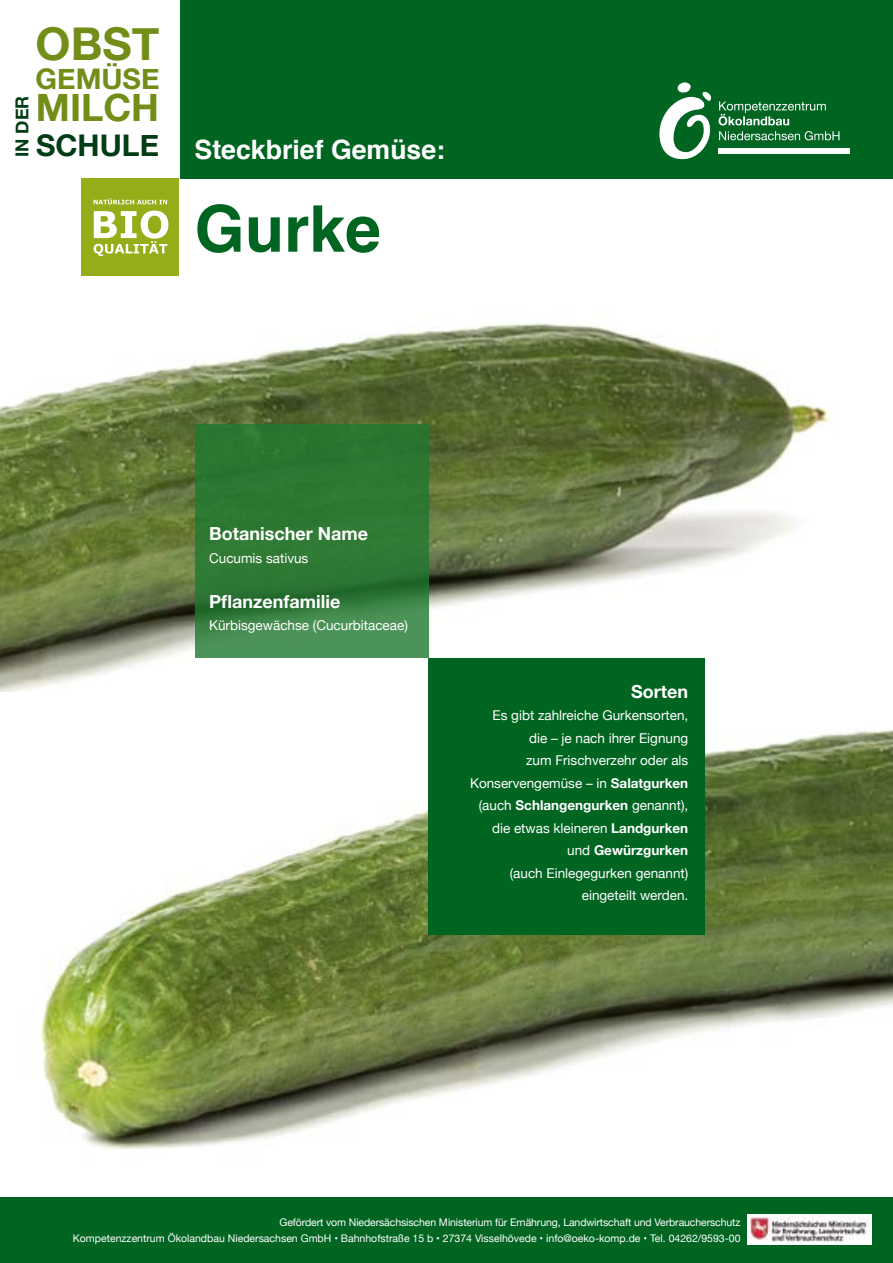
<style>
.page{position:relative;width:893px;height:1263px;background:#fff}
.page>*{position:absolute;margin:0;border:0;box-sizing:border-box;transform-origin:0 0}
.t1{font:700 64.5px "Helvetica";color:#006521}
.t2{font:700 45.15px "Helvetica Neue";color:#728d18}
.t3{font:700 37.65px "Helvetica Neue";color:#728d18}
.t4{font:700 28.5px "Helvetica Neue";color:#728d18}
.t5{font:700 26.7px "Helvetica";color:#fff}
.t6{font:700 18px "Helvetica Neue";color:#fff}
.t7{font:700 18px "Helvetica Neue";color:#003d14}
.t8{font:13.5px/22.5px "Helvetica Neue";color:#fff;text-align:right}
.t9{font:10.5px/15.6px "Helvetica Neue";color:#fff;text-align:right}
.s1{font-family:"Helvetica Neue";font-size:29.85px;color:#003d14}
.s2{font-weight:700}
</style>
<div class="page">
<img style="left:0;top:691px;width:893px;height:459px">
<img style="left:0;top:179px;width:829px;height:512px">
<svg style="left:195px;top:424px;width:233px;height:234px;background:#327b38"></svg>
<div style="left:428px;top:658px;width:277px;height:276px;background:#006521"></div>
<div style="left:0;top:0;width:893px;height:179px;background:#006521"></div>
<div style="left:0;top:0;width:179px;height:179px;background:#fff"></div>
<div style="left:718px;top:148px;width:131px;height:6px;background:#fff"></div>
<svg style="left:659px;top:82px;width:53px;height:78px"></svg>
<svg style="left:719px;top:131px;width:120px;height:9px"></svg>
<svg style="left:718px;top:102px;width:108px;height:23px"></svg>
<div style="left:82px;top:179px;width:97px;height:97px;background:#96ac19"></div>
<svg style="left:94px;top:198px;width:73px;height:6px"></svg>
<svg style="left:94px;top:211px;width:74px;height:45px"></svg>
<div style="left:0;top:1197px;width:893px;height:66px;background:#006521"></div>
<div style="left:747px;top:1214px;width:125px;height:31px;background:#fff"></div>
<img style="left:749px;top:1215px;width:120px;height:27px">
<h3 class="t7" style="left:8px;top:157px;width:63px;rotate:-90deg">IN DER</h3>
<h2 class="t2" style="left:36px;top:8px;width:125px">OBST</h2>
<h3 class="t4" style="left:36px;top:57px;width:125px">GEMÜSE</h3>
<h3 class="t3" style="left:36px;top:78px;width:125px">MILCH</h3>
<h3 class="t5" style="left:36px;top:129px;width:411px"><span class="s1">SCHULE</span> Steckbrief Gemüse:</h3>
<h1 class="t1" style="left:195px;top:177px;width:188px">Gurke</h1>
<h3 class="t6" style="left:209px;top:519px;width:160px">Botanischer Name</h3>
<p class="t8" style="left:209px;top:547px;width:101px">Cucumis sativus</p>
<h3 class="t6" style="left:209px;top:587px;width:133px">Pflanzenfamilie</h3>
<p class="t8" style="left:209px;top:615px;width:200px">Kürbisgewächse (Cucurbitaceae)</p>
<h3 class="t6" style="left:631px;top:677px;width:59px">Sorten</h3>
<p class="t8" style="left:470px;top:705px;width:220px">Es gibt zahlreiche Gurkensorten,<br>die – je nach ihrer Eignung<br>zum Frischverzehr oder als<br>Konservengemüse – in <span class="s2">Salatgurken </span>(auch <span class="s2">Schlangengurken</span> genannt), die etwas kleineren <span class="s2">Landgurken </span>und <span class="s2">Gewürzgurken<br></span>(auch Einlegegurken genannt) eingeteilt werden.</p>
<p class="t9" style="left:73px;top:1215px;width:669px">Gefördert vom Niedersächsischen Ministerium für Ernährung, Landwirtschaft und Verbraucherschutz<br>Kompetenzzentrum Ökolandbau Niedersachsen GmbH • Bahnhofstraße 15 b • 27374 Visselhövede • info@oeko-komp.de • Tel. 04262/9593-00</p>
</div>
